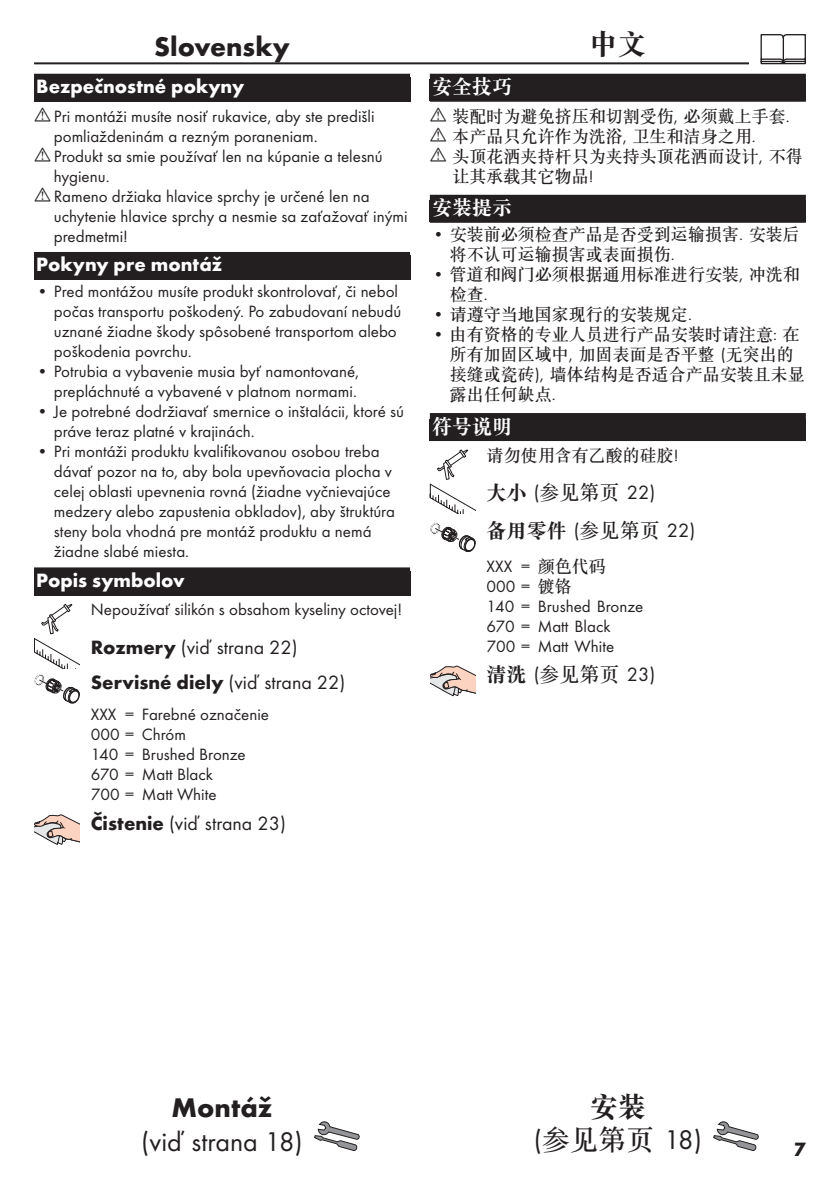
<style>
.page{position:relative;width:840px;height:1191px;background:#fff}
.page>*{position:absolute;margin:0;border:0;box-sizing:border-box;transform-origin:0 0}
.Montage_mit_Symbol_SK{font:28px/33.6px "Futura TOT Boo";color:#231f20;text-align:center}
.Montage_mit_Symbol_ZH{font:28px/33.6px "Futura TOT Boo";color:#231f20;text-align:center}
.Sprache_Rahmenwechsel_SK{font:700 28px "Futura TOT";color:#231f20}
.Sprache_Rahmenwechsel_ZH{font:28px "SGTC Song Biao Reg Jian";color:#231f20}
.Ueberschrift_Grafik_SK{font:20px "Futura TOT Boo";color:#231f20}
.Ueberschrift_SK{font:700 20px "Futura TOT";color:#fff}
.Ueberschrift_Grafik_SK-2{font:700 20px "Futura TOT";color:#231f20}
.Ueberschrift_Grafik_ZH{font:20px "Futura TOT Boo";color:#231f20}
.Ueberschrift___SK{font:700 20px "Futura TOT";color:#fff}
.Ueberschrift_Grafik_ZH-2{font:20px "SGTC Song Biao Reg Jian";color:#231f20}
.Ueberschrift_ZH{font:20px "SGTC Song Biao Reg Jian";color:#fff}
.Ueberschrift___ZH{font:20px "SGTC Song Biao Reg Jian";color:#fff}
.Farbe_SK{font:17px/20px "Futura TOT Boo";color:#231f20}
.Normaltext_Grafik_ZH{font:17px/20px "SGTC Song Reg Jian";color:#231f20}
.Farbe_ZH{font:17px/20px "Futura TOT Boo";color:#231f20}
.Normaltext_Grafik_SK{font:17px "Futura TOT Boo";color:#231f20}
.s1{font-family:"Futura TOT";font-weight:700}
.s2{font-family:"Futura TOT Boo";font-weight:400}
.s3{font-family:"Futura TOT Boo"}
.s4{font-family:"SGTC Song Biao Reg Jian"}
.s5{font-family:"SGTC Song Reg Jian"}
</style>
<div class="page">
<hr style="left:34px;top:62px;width:771px;height:2px;background:#231f20">
<div style="left:748px;top:34px;width:68px;height:34px;background:#fff"></div>
<svg style="left:760px;top:34px;width:45px;height:30px"></svg>
<svg style="left:314px;top:1121px;width:45px;height:29px"></svg>
<div style="left:34px;top:74px;width:376px;height:28px;background:#231f20"></div>
<div style="left:34px;top:252px;width:376px;height:28px;background:#231f20"></div>
<div style="left:34px;top:567px;width:376px;height:28px;background:#231f20"></div>
<svg style="left:34px;top:604px;width:45px;height:99px"></svg>
<svg style="left:34px;top:814px;width:45px;height:30px"></svg>
<svg style="left:713px;top:1121px;width:45px;height:29px"></svg>
<div style="left:429px;top:74px;width:376px;height:28px;background:#231f20"></div>
<div style="left:429px;top:195px;width:376px;height:28px;background:#231f20"></div>
<div style="left:429px;top:413px;width:376px;height:28px;background:#231f20"></div>
<svg style="left:429px;top:449px;width:46px;height:65px"></svg>
<svg style="left:430px;top:522px;width:45px;height:30px"></svg>
<svg style="left:430px;top:666px;width:45px;height:30px"></svg>
<p class="Sprache_Rahmenwechsel_SK" style="left:154px;top:29px;width:137px">Slovensky</p>
<p class="Ueberschrift___SK" style="left:36px;top:74px;width:209px">Bezpečnostné pokyny</p>
<p class="Farbe_SK" style="left:54px;top:106px;width:322px">Pri montáži musíte nosiť rukavice, aby ste predišli pomliaždeninám a rezným poraneniam.</p>
<p class="Farbe_SK" style="left:54px;top:146px;width:330px">Produkt sa smie používať len na kúpanie a telesnú hygienu.</p>
<p class="Farbe_SK" style="left:54px;top:186px;width:355px">Rameno držiaka hlavice sprchy je určené len na uchytenie hlavice sprchy a nesmie sa zaťažovať inými predmetmi!</p>
<p class="Ueberschrift_SK" style="left:36px;top:252px;width:187px">Pokyny pre montáž</p>
<p class="Farbe_SK" style="left:54px;top:281px;width:349px;text-indent:-17px">• Pred montážou musíte produkt skontrolovať, či nebol počas transportu poškodený. Po zabudovaní nebudú uznané žiadne škody spôsobené transportom alebo poškodenia povrchu.</p>
<p class="Farbe_SK" style="left:37px;top:361px;width:323px;text-align:right">• Potrubia a vybavenie musia byť namontované, prepláchnuté a vybavené v platnom normami.</p>
<p class="Farbe_SK" style="left:54px;top:401px;width:351px;text-indent:-17px">• Je potrebné dodržiavať smernice o inštalácii, ktoré sú práve teraz platné v krajinách.</p>
<p class="Farbe_SK" style="left:54px;top:441px;width:342px;text-indent:-17px">• Pri montáži produktu kvalifikovanou osobou treba dávať pozor na to, aby bola upevňovacia plocha v celej oblasti upevnenia rovná (žiadne vyčnievajúce medzery alebo zapustenia obkladov), aby štruktúra steny bola vhodná pre montáž produktu a nemá žiadne slabé miesta.</p>
<p class="Ueberschrift_SK" style="left:36px;top:568px;width:150px">Popis symbolov</p>
<p class="Normaltext_Grafik_SK" style="left:91px;top:599px;width:313px">Nepoužívať silikón s obsahom kyseliny octovej!</p>
<p class="Ueberschrift_Grafik_SK" style="left:91px;top:635px;width:208px"><span class="s1">Rozmery</span> (viď strana 22)</p>
<p class="Ueberschrift_Grafik_SK-2" style="left:91px;top:670px;width:256px">Servisné diely <span class="s2">(viď strana 22)</span></p>
<p class="Farbe_SK" style="left:91px;top:704px;width:180px">XXX = Farebné označenie<br>000 = Chróm<br>140 = Brushed Bronze<br>670 = Matt Black<br>700 = Matt White</p>
<p class="Ueberschrift_Grafik_SK" style="left:91px;top:811px;width:196px"><span class="s1">Čistenie</span> (viď strana 23)</p>
<p class="Sprache_Rahmenwechsel_ZH" style="left:589px;top:29px;width:57px">中文</p>
<p class="Ueberschrift___ZH" style="left:432px;top:76px;width:81px">安全技巧</p>
<p class="Normaltext_Grafik_ZH" style="left:452px;top:106px;width:338px">装配时为避免挤压和切割受伤<span class="s3">,</span> 必须戴上手套<span class="s3">.</span></p>
<p class="Normaltext_Grafik_ZH" style="left:452px;top:126px;width:304px">本产品只允许作为洗浴<span class="s3">,</span> 卫生和洁身之用<span class="s3">.</span></p>
<p class="Normaltext_Grafik_ZH" style="left:452px;top:146px;width:351px">头顶花洒夹持杆只为夹持头顶花洒而设计<span class="s3">,</span> 不得让其承载其它物品<span class="s3">!</span></p>
<p class="Ueberschrift_ZH" style="left:432px;top:197px;width:81px">安装提示</p>
<p class="Normaltext_Grafik_ZH" style="left:449px;top:224px;width:351px;text-indent:-17px"><span class="s3">•</span> 安装前必须检查产品是否受到运输损害<span class="s3">.</span> 安装后将不认可运输损害或表面损伤<span class="s3">.</span></p>
<p class="Normaltext_Grafik_ZH" style="left:449px;top:264px;width:351px;text-indent:-17px"><span class="s3">•</span> 管道和阀门必须根据通用标准进行安装<span class="s3">,</span> 冲洗和检查<span class="s3">.</span></p>
<p class="Normaltext_Grafik_ZH" style="left:432px;top:304px;width:260px"><span class="s3">•</span> 请遵守当地国家现行的安装规定<span class="s3">.</span></p>
<p class="Normaltext_Grafik_ZH" style="left:449px;top:324px;width:356px;text-indent:-17px"><span class="s3">•</span> 由有资格的专业人员进行产品安装时请注意<span class="s3">:</span> 在所有加固区域中<span class="s3">,</span> 加固表面是否平整 <span class="s3">(</span>无突出的接缝或瓷砖<span class="s3">),</span> 墙体结构是否适合产品安装且未显露出任何缺点<span class="s3">.</span></p>
<p class="Ueberschrift_ZH" style="left:432px;top:415px;width:81px">符号说明</p>
<p class="Normaltext_Grafik_ZH" style="left:486px;top:445px;width:193px">请勿使用含有乙酸的硅胶<span class="s3">!</span></p>
<p class="Ueberschrift_Grafik_ZH" style="left:486px;top:480px;width:170px"><span class="s4">大小</span> (<span class="s5">参见第页</span> 22)</p>
<p class="Ueberschrift_Grafik_ZH-2" style="left:486px;top:520px;width:210px">备用零件 <span class="s3">(</span><span class="s5">参见第页</span> <span class="s3">22)</span></p>
<p class="Farbe_ZH" style="left:486px;top:556px;width:158px">XXX = <span class="s5">颜色代码<br></span>000 = <span class="s5">镀铬<br></span>140 = Brushed Bronze<br>670 = Matt Black<br>700 = Matt White</p>
<p class="Ueberschrift_Grafik_ZH" style="left:486px;top:662px;width:170px"><span class="s4">清洗</span> (<span class="s5">参见第页</span> 23)</p>
<p class="Montage_mit_Symbol_SK" style="left:141px;top:1090px;width:163px"><span class="s1">Montáž<br></span>(viď strana 18)</p>
<p class="Montage_mit_Symbol_ZH" style="left:533px;top:1089px;width:169px"><span class="s4">安装<br></span>(<span class="s5">参见第页</span> 18)</p>
<p class="Ueberschrift_Grafik_SK-2" style="left:793px;top:1136px;width:13px">7</p>
</div>
